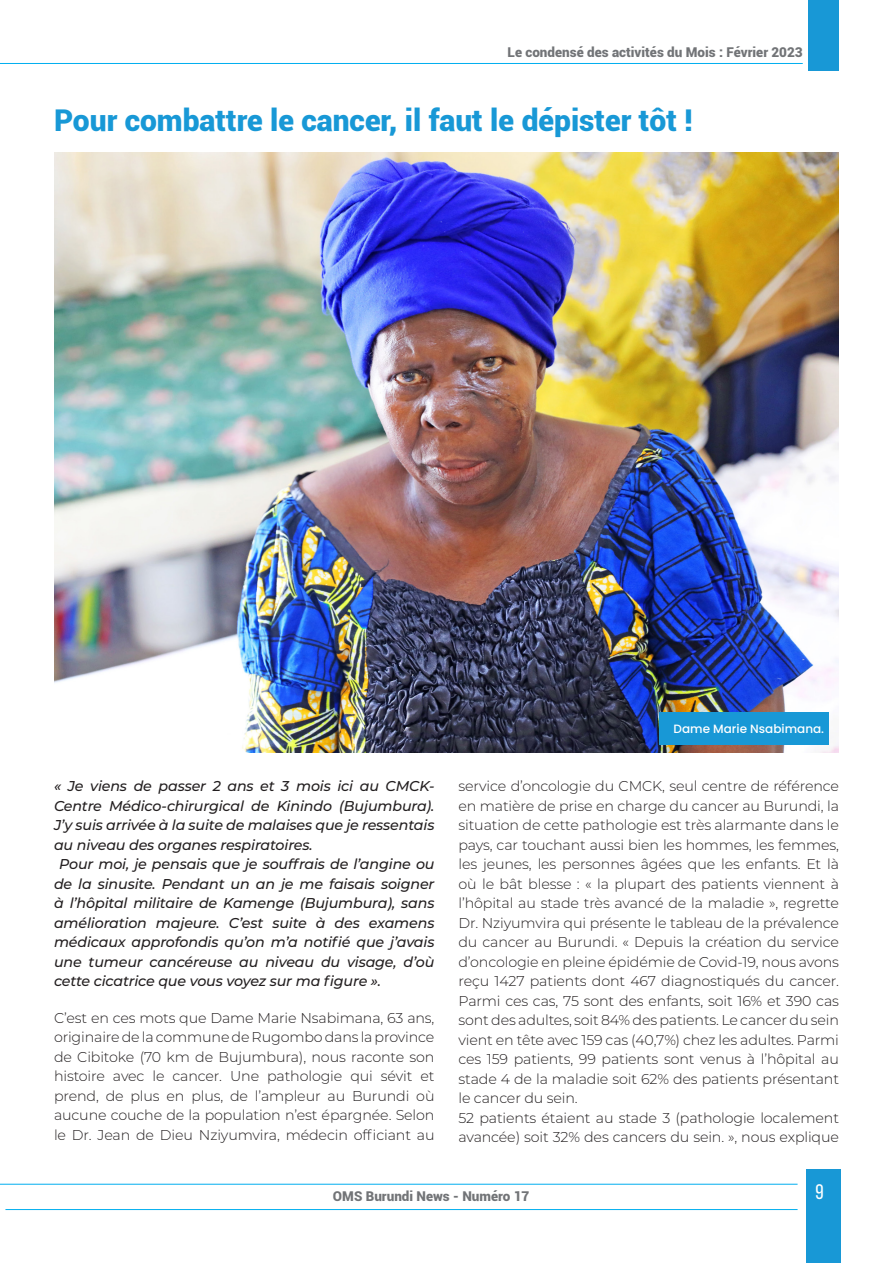
<style>
.page{position:relative;width:893px;height:1263px;background:#fff}
.page>*{position:absolute;margin:0;border:0;box-sizing:border-box;transform-origin:0 0}
.t1{font:900 30px "Roboto";color:#1898d6}
.t2{font:21px "Bebas Neue";color:#fff}
.t3{font:300 14.25px/19.5px "Montserrat";letter-spacing:-.01em;color:#231f20;text-align:justify}
.t4{font:italic 500 14.25px/19.5px "Montserrat";letter-spacing:-.01em;color:#231f20;text-align:justify}
.t5{font:900 13.5px "Roboto";color:#727477}
.t6{font:500 12px "Poppins";color:#fff}
</style>
<div class="page">
<hr style="left:0;top:63px;width:803px;height:1px;background:#00aeef">
<div style="left:806px;top:1170px;width:35px;height:93px;background:#1898d6"></div>
<div style="left:808px;top:0;width:31px;height:71px;background:#1898d6"></div>
<hr style="left:0;top:1184px;width:798px;height:1px;background:#00aeef">
<hr style="left:5px;top:1209px;width:793px;height:1px;background:#00aeef">
<img style="left:54px;top:152px;width:785px;height:600px">
<div style="left:659px;top:712px;width:170px;height:33px;background:#1898d6"></div>
<p class="t5" style="left:507px;top:43px;width:297px">Le condensé des activités du Mois : Février 2023</p>
<p class="t1" style="left:54px;top:99px;width:640px">Pour combattre le cancer, il faut le dépister tôt !</p>
<p class="t4" style="left:54px;top:776px;width:382px">« Je viens de passer 2 ans et 3 mois ici au CMCK-Centre Médico-chirurgical de Kinindo (Bujumbura).<br>J’y suis arrivée à la suite de malaises que je ressentais au niveau des organes respiratoires.</p>
<p class="t4" style="left:54px;top:854px;width:382px;text-indent:5px">Pour moi, je pensais que je souffrais de l’angine ou de la sinusite. Pendant un an je me faisais soigner à l’hôpital militaire de Kamenge (Bujumbura), sans amélioration majeure. C’est suite à des examens médicaux approfondis qu’on m’a notifié que j’avais une tumeur cancéreuse au niveau du visage, d’où cette cicatrice que vous voyez sur ma figure ».</p>
<p class="t3" style="left:54px;top:1007px;width:382px">C’est en ces mots que Dame Marie Nsabimana, 63 ans, originaire de la commune de Rugombo dans la province de Cibitoke (70 km de Bujumbura), nous raconte son histoire avec le cancer. Une pathologie qui sévit et prend, de plus en plus, de l’ampleur au Burundi où aucune couche de la population n’est épargnée. Selon le Dr. Jean de Dieu Nziyumvira, médecin officiant au</p>
<p class="t6" style="left:674px;top:721px;width:152px">Dame Marie Nsabimana.</p>
<p class="t3" style="left:458px;top:776px;width:382px">service d’oncologie du CMCK, seul centre de référence en matière de prise en charge du cancer au Burundi, la situation de cette pathologie est très alarmante dans le pays, car touchant aussi bien les hommes, les femmes, les jeunes, les personnes âgées que les enfants. Et là où le bât blesse : « la plupart des patients viennent à l’hôpital au stade très avancé de la maladie », regrette Dr. Nziyumvira qui présente le tableau de la prévalence du cancer au Burundi. « Depuis la création du service d’oncologie en pleine épidémie de Covid-19, nous avons reçu 1427 patients dont 467 diagnostiqués du cancer.<br>Parmi ces cas, 75 sont des enfants, soit 16% et 390 cas sont des adultes, soit 84% des patients. Le cancer du sein vient en tête avec 159 cas (40,7%) chez les adultes. Parmi ces 159 patients, 99 patients sont venus à l’hôpital au stade 4 de la maladie soit 62% des patients présentant le cancer du sein.</p>
<p class="t3" style="left:458px;top:1107px;width:382px">52 patients étaient au stade 3 (pathologie localement avancée) soit 32% des cancers du sein. », nous explique</p>
<p class="t5" style="left:333px;top:1187px;width:198px">OMS Burundi News - Numéro 17</p>
<h2 class="t2" style="left:815px;top:1181px;width:10px">9</h2>
</div>
